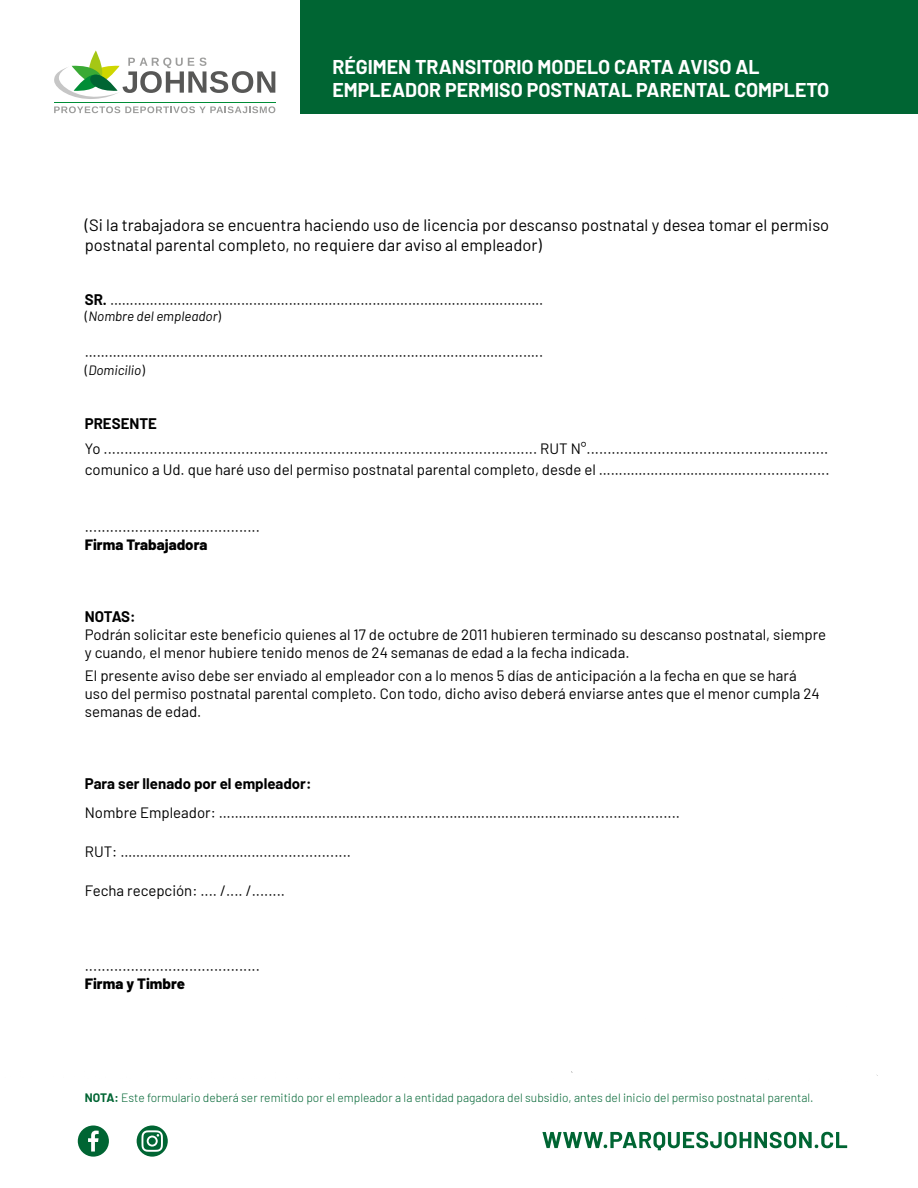
<style>
.page{position:relative;width:918px;height:1188px;background:#fff}
.page>*{position:absolute;margin:0;border:0;box-sizing:border-box;transform-origin:0 0}
.t1{font:700 19.5px/23.4px "Barlow";color:#fff}
.t2{font:16.5px/19.8px "Barlow";color:#000}
.t3{font:15px/18px "Barlow";color:#000}
.t4{font:700 15px "Barlow";color:#000}
.t5{font:800 15px "Barlow";color:#000}
.t6{font:italic 13.5px "Barlow";color:#000}
.t7{font:300 12px "Barlow";color:#006533}
.s1{font-weight:700}
.s2{font-style:normal}
</style>
<div class="page">
<svg style="left:542px;top:1132px;width:305px;height:18px"></svg>
<svg style="left:54px;top:106px;width:221px;height:7px"></svg>
<svg style="left:54px;top:50px;width:221px;height:49px"></svg>
<hr style="left:54px;top:102px;width:221px;height:1px;background:#008d36">
<div style="left:300px;top:0;width:618px;height:113px;background:#006533"></div>
<svg style="left:78px;top:1125px;width:31px;height:32px"></svg>
<svg style="left:137px;top:1125px;width:31px;height:32px"></svg>
<h1 class="t1" style="left:333px;top:53px;width:498px">RÉGIMEN TRANSITORIO MODELO CARTA AVISO AL<br>EMPLEADOR PERMISO POSTNATAL PARENTAL COMPLETO</h1>
<p class="t2" style="left:85px;top:214px;width:746px">(Si la trabajadora se encuentra haciendo uso de licencia por descanso postnatal y desea tomar el permiso postnatal parental completo, no requiere dar aviso al empleador)</p>
<p class="t3" style="left:85px;top:289px;width:460px"><span class="s1">SR.</span> ……………………………………………………………………………………………….</p>
<p class="t6" style="left:85px;top:306px;width:138px"><span class="s2">(</span>Nombre del empleador<span class="s2">)</span></p>
<p class="t3" style="left:85px;top:342px;width:460px">…………………………………………………………………………………………….....…..</p>
<p class="t6" style="left:85px;top:360px;width:62px"><span class="s2">(</span>Domicilio<span class="s2">)</span></p>
<p class="t4" style="left:85px;top:413px;width:74px">PRESENTE</p>
<p class="t3" style="left:85px;top:437px;width:746px;line-height:21px">Yo ........................................................................................................ RUT N°.......................................................... comunico a Ud. que haré uso del permiso postnatal parental completo, desde el ……………………………….....................</p>
<p class="t3" style="left:85px;top:517px;width:177px">..........................................</p>
<p class="t5" style="left:85px;top:534px;width:124px">Firma Trabajadora</p>
<p class="t4" style="left:85px;top:606px;width:52px">NOTAS:</p>
<p class="t3" style="left:85px;top:625px;width:743px">Podrán solicitar este beneficio quienes al 17 de octubre de 2011 hubieren terminado su descanso postnatal, siempre y cuando, el menor hubiere tenido menos de 24 semanas de edad a la fecha indicada.</p>
<p class="t3" style="left:85px;top:665px;width:737px">El presente aviso debe ser enviado al empleador con a lo menos 5 días de anticipación a la fecha en que se hará uso del permiso postnatal parental completo. Con todo, dicho aviso deberá enviarse antes que el menor cumpla 24 semanas de edad.</p>
<p class="t4" style="left:85px;top:772px;width:228px">Para ser llenado por el empleador:</p>
<p class="t3" style="left:85px;top:803px;width:597px">Nombre Empleador: ……………………………….....................……………………………….....................</p>
<p class="t3" style="left:85px;top:842px;width:268px">RUT: ……………………………….....................</p>
<p class="t3" style="left:85px;top:881px;width:202px">Fecha recepción: .... /.... /........</p>
<p class="t3" style="left:85px;top:956px;width:177px">..........................................</p>
<p class="t5" style="left:85px;top:973px;width:102px">Firma y Timbre</p>
<p class="t7" style="left:85px;top:1089px;width:730px"><span class="s1">NOTA:</span> Este formulario deberá ser remitido por el empleador a la entidad pagadora del subsidio, antes del inicio del permiso postnatal parental.</p>
</div>
